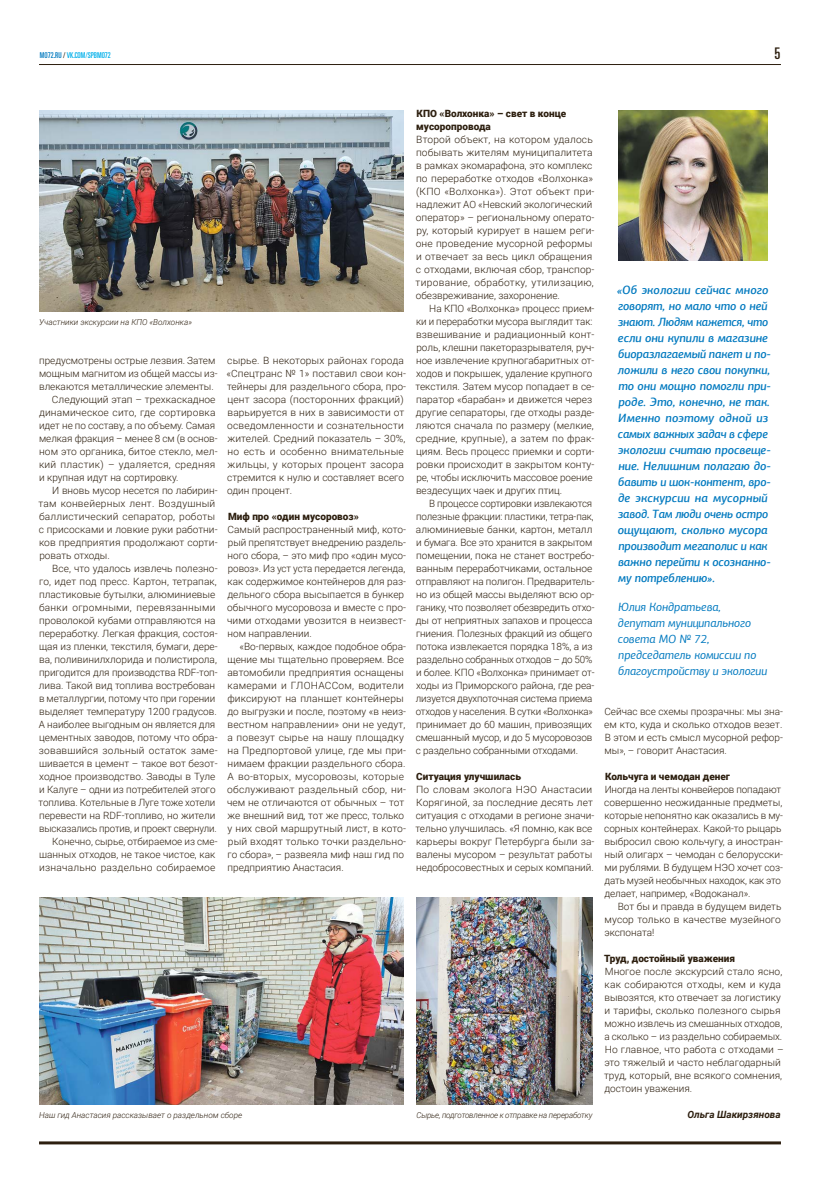
<style>
.page{position:relative;width:820px;height:1191px;background:#fff}
.page>*{position:absolute;margin:0;border:0;box-sizing:border-box;transform-origin:0 0}
.t1{font:16px "Univers LTCYR 59 Ult Cond";color:#2d1f0f}
.t2{font:italic 500 12px/16px "PF Agora Sans Pro";letter-spacing:-.005em;color:#0079bf}
.t3{font:italic 12px/16px "PF Agora Sans Pro";color:#0079bf}
.t4{font:300 10px/13px "Roboto";color:#2d1f0f}
.t5{font:900 10px/13px "Roboto";color:#2d1f0f}
.t6{font:300 10px "Roboto";letter-spacing:.02em;color:#2d1f0f}
.t7{font:300 10px "Roboto";letter-spacing:.025em;color:#2d1f0f}
.t8{font:300 10px "Roboto";letter-spacing:.03em;color:#2d1f0f}
.t9{font:italic 700 10px "Roboto";color:#2d1f0f}
.t10{font:italic 300 8.2px "Roboto";color:#2d1f0f}
.t11{font:italic 300 8.2px "Roboto";letter-spacing:-.02em;color:#2d1f0f}
.t12{font:8px "Univers LTCYR 59 Ult Cond";color:#00afea}
.s1{color:#0079bf}
.s2{color:#2d1f0f}
</style>
<div class="page">
<hr style="left:39px;top:64px;width:741px;height:1px;background:#2d1f0f">
<hr style="left:39px;top:1141px;width:741px;height:3px;background:#2d1f0f">
<img style="left:618px;top:110px;width:149px;height:150px">
<img style="left:39px;top:110px;width:365px;height:202px">
<img style="left:39px;top:897px;width:364px;height:208px">
<img style="left:416px;top:897px;width:176px;height:208px">
<p class="t12" style="left:40px;top:50px;width:72px"><span class="s1">MO72.RU</span> <span class="s2">/</span> VK.COM/SPBMO72</p>
<h1 class="t1" style="left:774px;top:42px;width:7px">5</h1>
<p class="t10" style="left:39px;top:316px;width:154px">Участники экскурсии на КПО «Волхонка»</p>
<p class="t4" style="left:39px;top:354px;width:178px">предусмотрены острые лезвия. Затем</p>
<p class="t4" style="left:39px;top:367px;width:180px">мощным магнитом из общей массы из-</p>
<p class="t4" style="left:39px;top:380px;width:176px">влекаются металлические элементы.</p>
<p class="t4" style="left:52px;top:393px;width:165px">Следующий этап – трехкаскадное</p>
<p class="t4" style="left:39px;top:406px;width:178px">динамическое сито, где сортировка</p>
<p class="t4" style="left:39px;top:419px;width:178px">идет не по составу, а по объему. Самая</p>
<p class="t4" style="left:39px;top:432px;width:180px">мелкая фракция – менее 8 см (в основ-</p>
<p class="t4" style="left:39px;top:445px;width:180px">ном это органика, битое стекло, мел-</p>
<p class="t7" style="left:39px;top:457px;width:178px">кий пластик) – удаляется, средняя</p>
<p class="t4" style="left:39px;top:471px;width:141px">и крупная идут на сортировку.</p>
<p class="t4" style="left:52px;top:484px;width:167px">И вновь мусор несется по лабирин-</p>
<p class="t6" style="left:39px;top:496px;width:178px">там конвейерных лент. Воздушный</p>
<p class="t6" style="left:39px;top:509px;width:178px">баллистический сепаратор, роботы</p>
<p class="t4" style="left:39px;top:523px;width:180px">с присосками и ловкие руки работни-</p>
<p class="t4" style="left:39px;top:536px;width:180px">ков предприятия продолжают сорти-</p>
<p class="t4" style="left:39px;top:549px;width:72px">ровать отходы.</p>
<p class="t4" style="left:52px;top:562px;width:167px">Все, что удалось извлечь полезно-</p>
<p class="t4" style="left:39px;top:575px;width:179px">го, идет под пресс. Картон, тетрапак,</p>
<p class="t4" style="left:39px;top:588px;width:178px">пластиковые бутылки, алюминиевые</p>
<p class="t8" style="left:39px;top:600px;width:178px">банки огромными, перевязанными</p>
<p class="t4" style="left:39px;top:614px;width:178px">проволокой кубами отправляются на</p>
<p class="t4" style="left:39px;top:627px;width:180px">переработку. Легкая фракция, состоя-</p>
<p class="t4" style="left:39px;top:640px;width:180px">щая из пленки, текстиля, бумаги, дере-</p>
<p class="t4" style="left:39px;top:653px;width:179px">ва, поливинилхлорида и полистирола,</p>
<p class="t4" style="left:39px;top:666px;width:179px">пригодится для производства RDF‑топ-</p>
<p class="t4" style="left:39px;top:679px;width:178px">лива. Такой вид топлива востребован</p>
<p class="t4" style="left:39px;top:692px;width:178px">в металлургии, потому что при горении</p>
<p class="t4" style="left:39px;top:705px;width:179px">выделяет температуру 1200 градусов.</p>
<p class="t4" style="left:39px;top:718px;width:178px">А наиболее выгодным он является для</p>
<p class="t4" style="left:39px;top:731px;width:180px">цементных заводов, потому что обра-</p>
<p class="t6" style="left:39px;top:743px;width:180px">зовавшийся зольный остаток заме-</p>
<p class="t4" style="left:39px;top:757px;width:180px">шивается в цемент – такое вот безот-</p>
<p class="t4" style="left:39px;top:770px;width:178px">ходное производство. Заводы в Туле</p>
<p class="t4" style="left:39px;top:783px;width:178px">и Калуге – одни из потребителей этого</p>
<p class="t4" style="left:39px;top:796px;width:178px">топлива. Котельные в Луге тоже хотели</p>
<p class="t4" style="left:39px;top:809px;width:178px">перевести на RDF‑топливо, но жители</p>
<p class="t4" style="left:39px;top:822px;width:179px">высказались против, и проект свернули.</p>
<p class="t4" style="left:52px;top:835px;width:167px">Конечно, сырье, отбираемое из сме-</p>
<p class="t4" style="left:39px;top:848px;width:177px">шанных отходов, не такое чистое, как</p>
<p class="t6" style="left:39px;top:860px;width:178px">изначально раздельно собираемое</p>
<p class="t4" style="left:226px;top:354px;width:181px">сырье. В некоторых районах города «Спецтранс № 1» поставил свои кон&shy;тейнеры для раздельного сбора, про&shy;цент засора (посторонних фракций) варьируется в них в зависимости от осведомленности и сознательности жителей. Средний показатель – 30%, но есть и особенно внимательные жильцы, у которых процент засора стремится к нулю и составляет всего один процент.</p>
<p class="t5" style="left:228px;top:510px;width:132px">Миф про «один мусоровоз»</p>
<p class="t4" style="left:227px;top:523px;width:180px">Самый распространенный миф, кото&shy;рый препятствует внедрению раздель&shy;ного сбора, – это миф про «один мусо&shy;ровоз». Из уст уста передается легенда, как содержимое контейнеров для раз&shy;дельного сбора высыпается в бункер обычного мусоровоза и вместе с про&shy;чими отходами увозится в неизвест&shy;ном направлении.</p>
<p class="t4" style="left:227px;top:640px;width:180px;text-indent:12px">«Во-первых, каждое подобное обра&shy;щение мы тщательно проверяем. Все автомобили предприятия оснащены камерами и ГЛОНАССом, водители фиксируют на планшет контейнеры до выгрузки и после, поэтому «в неиз&shy;вестном направлении» они не уедут, а повезут сырье на нашу площадку на Предпортовой улице, где мы при&shy;нимаем фракции раздельного сбора.<br>А во‑вторых, мусоровозы, которые обслуживают раздельный сбор, ни&shy;чем не отличаются от обычных – тот же внешний вид, тот же пресс, только у них свой маршрутный лист, в кото&shy;рый входят только точки раздельно&shy;го сбора», – развеяла миф наш гид по предприятию Анастасия.</p>
<p class="t5" style="left:416px;top:107px;width:151px">КПО «Волхонка» – свет в конце мусоропровода</p>
<p class="t4" style="left:415px;top:133px;width:180px">Второй объект, на котором удалось побывать жителям муниципалитета в рамках экомарафона, это комплекс по переработке отходов «Волхонка» (КПО «Волхонка»). Этот объект при&shy;надлежит АО «Невский экологический оператор» – региональному операто&shy;ру, который курирует в нашем реги&shy;оне проведение мусорной реформы и отвечает за весь цикл обращения с отходами, включая сбор, транспор&shy;тирование, обработку, утилизацию, обезвреживание, захоронение.</p>
<p class="t4" style="left:415px;top:302px;width:180px;text-indent:14px">На КПО «Волхонка» процесс прием&shy;ки и переработки мусора выглядит так: взвешивание и радиационный конт&shy;роль, клешни пакеторазрывателя, руч&shy;ное извлечение крупногабаритных от&shy;ходов и покрышек, удаление крупного текстиля. Затем мусор попадает в се&shy;паратор «барабан» и движется через другие сепараторы, где отходы разде&shy;ляются сначала по размеру (мелкие, средние, крупные), а затем по фрак&shy;циям. Весь процесс приемки и сорти&shy;ровки происходит в закрытом конту&shy;ре, чтобы исключить массовое роение вездесущих чаек и других птиц.</p>
<p class="t4" style="left:415px;top:497px;width:180px;text-indent:13px">В процессе сортировки извлекаются полезные фракции: пластики, тетра-пак, алюминиевые банки, картон, металл и бумага. Все это хранится в закрытом помещении, пока не станет востребо&shy;ванным переработчиками, остальное отправляют на полигон. Предваритель&shy;но из общей массы выделяют всю ор&shy;ганику, что позволяет обезвредить отхо&shy;ды от неприятных запахов и процесса гниения. Полезных фракций из общего потока извлекается порядка 18%, а из раздельно собранных отходов – до 50% и более. КПО «Волхонка» принимает от&shy;ходы из Приморского района, где реа&shy;лизуется двухпоточная система приема отходов у населения. В сутки «Волхонка» принимает до 60 машин, привозящих смешанный мусор, и до 5 мусоровозов с раздельно собранными отходами.</p>
<p class="t5" style="left:416px;top:770px;width:106px">Ситуация улучшилась</p>
<p class="t4" style="left:415px;top:783px;width:180px">По словам эколога НЭО Анастасии Корягиной, за последние десять лет ситуация с отходами в регионе значи&shy;тельно улучшилась. «Я помню, как все карьеры вокруг Петербурга были за&shy;валены мусором – результат работы недобросовестных и серых компаний.</p>
<p class="t10" style="left:39px;top:1109px;width:205px">Наш гид Анастасия рассказывает о раздельном сборе</p>
<p class="t11" style="left:416px;top:1109px;width:177px">Сырье, подготовленное к отправке на переработку</p>
<p class="t2" style="left:616px;top:282px;width:155px">«Об экологии сейчас много говорят, но мало что о ней знают. Людям кажется, что если они купили в магазине биоразлагаемый пакет и по&shy;ложили в него свои покупки, то они мощно помогли при&shy;роде. Это, конечно, не так.<br>Именно поэтому одной из самых важных задач в сфере экологии считаю просвеще&shy;ние. Нелишним полагаю до&shy;бавить и шок-контент, вро&shy;де экскурсии на мусорный завод. Там люди очень остро ощущают, сколько мусора производит мегаполис и как важно перейти к осознанно&shy;му потреблению».</p>
<p class="t3" style="left:617px;top:599px;width:151px">Юлия Кондратьева, депутат муниципального совета МО № 72, председатель комиссии по благоустройству и экологии</p>
<p class="t4" style="left:604px;top:705px;width:180px;text-align:justify">Сейчас все схемы прозрачны: мы зна&shy;ем кто, куда и сколько отходов везет.<br>В этом и есть смысл мусорной рефор&shy;мы», – говорит Анастасия.</p>
<p class="t5" style="left:605px;top:770px;width:126px">Кольчуга и чемодан денег</p>
<p class="t4" style="left:604px;top:783px;width:180px">Иногда на ленты конвейеров попадают совершенно неожиданные предметы, которые непонятно как оказались в му&shy;сорных контейнерах. Какой-то рыцарь выбросил свою кольчугу, а иностран&shy;ный олигарх – чемодан с белорусски&shy;ми рублями. В будущем НЭО хочет соз&shy;дать музей необычных находок, как это делает, например, «Водоканал».</p>
<p class="t4" style="left:604px;top:900px;width:178px;text-align:justify;text-indent:13px">Вот бы и правда в будущем видеть мусор только в качестве музейного экспоната!</p>
<p class="t5" style="left:603px;top:952px;width:132px">Труд, достойный уважения</p>
<p class="t4" style="left:603px;top:965px;width:181px">Многое после экскурсий стало ясно, как собираются отходы, кем и куда вывозятся, кто отвечает за логистику и тарифы, сколько полезного сырья можно извлечь из смешанных отходов, а сколько – из раздельно собираемых.<br>Но главное, что работа с отходами – это тяжелый и часто неблагодарный труд, который, вне всякого сомнения, достоин уважения.</p>
<p class="t9" style="left:687px;top:1107px;width:95px">Ольга Шакирзянова</p>
</div>
